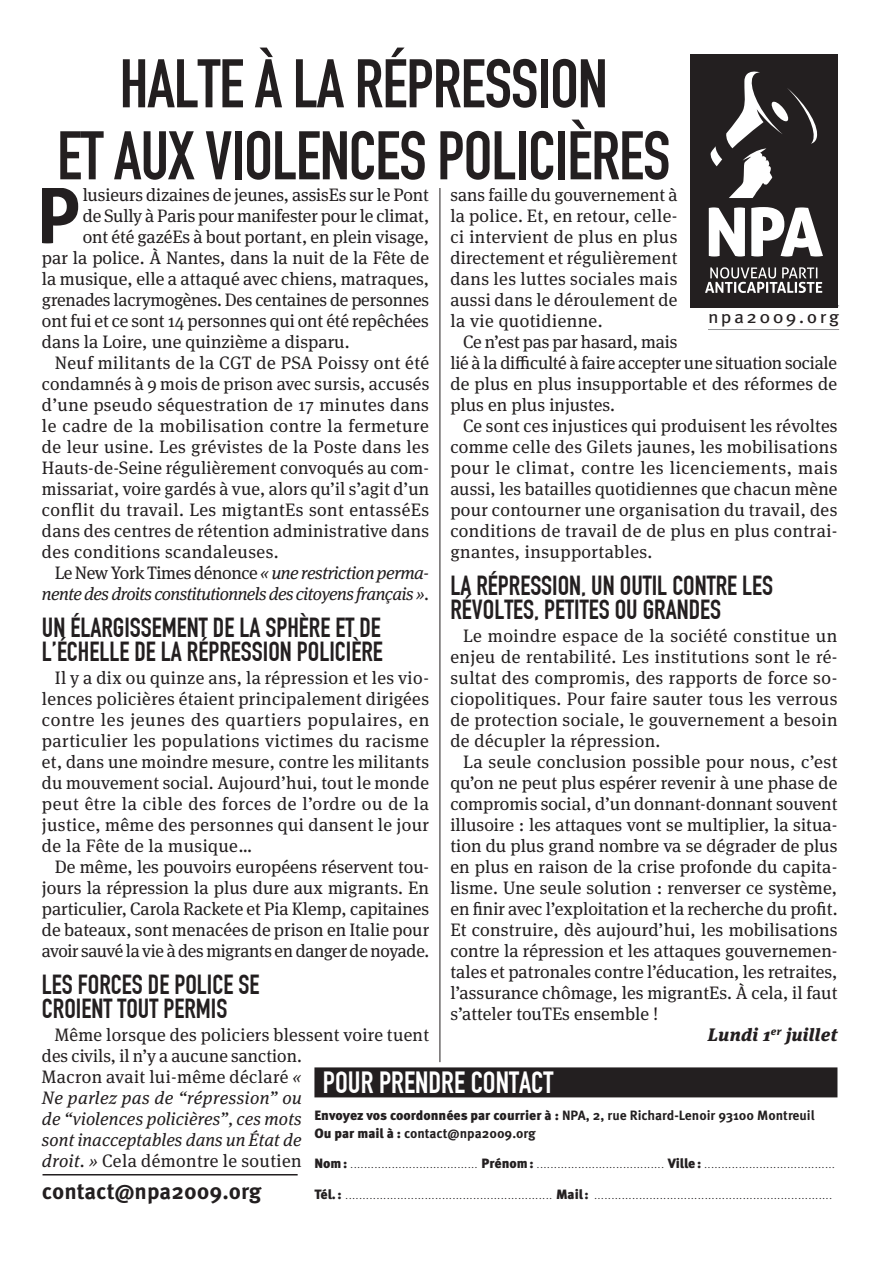
<style>
.page{position:relative;width:893px;height:1263px;background:#fff}
.page>*{position:absolute;margin:0;border:0;box-sizing:border-box;transform-origin:0 0}
.Texte_courant_lettri{font:700 76.05px "Aller";color:#231f20}
.Titre_noir{font:67.5px/72px "DIN Engschrift";letter-spacing:-.015em;color:#231f20;text-align:center}
.t1{font:30px "DIN Engschrift";color:#fff}
.Intertitre{font:27px/24px "DIN Engschrift";color:#231f20}
.t2{font:700 22.5px "Meta Pro";color:#231f20}
.Texte_courant{font:18px/21px "Meta Serif Pro";letter-spacing:.015em;color:#231f20;text-align:justify}
.Texte_courant_lettri-2{font:18px "Meta Serif Pro";letter-spacing:-.005em;color:#231f20}
.Texte_courant-2{font:18px/21px "Meta Serif Pro";letter-spacing:-.005em;color:#231f20}
.Texte_courant-3{font:italic 18px/21px "Meta Serif Pro";letter-spacing:-.03em;color:#231f20;text-align:right}
.Date{font:italic 900 18px "Meta Serif Pro";letter-spacing:.025em;color:#231f20}
.t3{font:17.55px "Meta Pro";letter-spacing:.12em;color:#231f20;scale:1.1 1}
.t4{font:700 13.5px "Meta Pro";color:#231f20}
.t5{font:9px "Meta Pro";color:#231f20}
.s1{font-style:normal}
.s2{font-style:italic}
.s3{font-weight:900}
.s4{font-weight:900;font-size:13.5px}
</style>
<div class="page">
<hr style="left:440px;top:149px;width:1px;height:913px;background:#231f20">
<hr style="left:708px;top:305px;width:131px;height:1px;background:#939598">
<hr style="left:708px;top:329px;width:131px;height:1px;background:#939598">
<div style="left:690px;top:54px;width:148px;height:254px;background:#231f20"></div>
<svg style="left:710px;top:71px;width:108px;height:127px"></svg>
<svg style="left:709px;top:207px;width:36px;height:49px"></svg>
<svg style="left:751px;top:207px;width:72px;height:49px"></svg>
<svg style="left:705px;top:267px;width:117px;height:26px"></svg>
<hr style="left:43px;top:1174px;width:255px;height:1px;background:#231f20">
<div style="left:314px;top:1067px;width:523px;height:30px;background:#231f20"></div>
<p class="Titre_noir" style="left:57px;top:48px;width:615px">HALTE À LA RÉPRESSION<br>ET AUX VIOLENCES POLICIÈRES</p>
<p class="Texte_courant_lettri" style="left:37px;top:169px;width:46px">P</p>
<p class="Texte_courant_lettri-2" style="left:83px;top:182px;width:348px">lusieurs dizaines de jeunes, assisEs sur le Pont</p>
<p class="Texte_courant" style="left:450px;top:183px;width:229px">sans faille du gouvernement à la police. Et, en retour, celle&shy;ci intervient de plus en plus directement et régulièrement dans les luttes sociales mais aussi dans le déroulement de la vie quotidienne.</p>
<p class="Texte_courant-2" style="left:450px;top:330px;width:388px;text-indent:13px">Ce n’est pas par hasard, mais<br>lié à la difficulté à faire accepter une situation sociale de plus en plus insupportable et des réformes de plus en plus injustes.</p>
<p class="Texte_courant" style="left:450px;top:414px;width:389px;text-indent:13px">Ce sont ces injustices qui produisent les révoltes comme celle des Gilets jaunes, les mobilisations pour le climat, contre les licenciements, mais aussi, les batailles quotidiennes que chacun mène pour contourner une organisation du travail, des conditions de travail de de plus en plus contrai&shy;gnantes, insupportables.</p>
<p class="Intertitre" style="left:450px;top:573px;width:324px">LA RÉPRESSION, UN OUTIL CONTRE LES<br>RÉVOLTES, PETITES OU GRANDES</p>
<p class="Texte_courant" style="left:450px;top:624px;width:389px;text-indent:13px">Le moindre espace de la société constitue un enjeu de rentabilité. Les institutions sont le ré&shy;sultat des compromis, des rapports de force so&shy;ciopolitiques. Pour faire sauter tous les verrous de protection sociale, le gouvernement a besoin de décupler la répression.</p>
<p class="Texte_courant" style="left:450px;top:750px;width:389px;text-indent:13px">La seule conclusion possible pour nous, c’est qu’on ne peut plus espérer revenir à une phase de compromis social, d’un donnant-donnant souvent illusoire : les attaques vont se multiplier, la situa&shy;tion du plus grand nombre va se dégrader de plus en plus en raison de la crise profonde du capita&shy;lisme. Une seule solution : renverser ce système, en finir avec l’exploitation et la recherche du profit.<br>Et construire, dès aujourd’hui, les mobilisations contre la répression et les attaques gouvernemen&shy;tales et patronales contre l’éducation, les retraites, l’assurance chômage, les migrantEs. À cela, il faut s’atteler touTEs ensemble !</p>
<p class="Date" style="left:708px;top:1020px;width:131px">Lundi 1<sup>er</sup> juillet</p>
<p class="Texte_courant_lettri-2" style="left:83px;top:203px;width:348px">de Sully à Paris pour manifester pour le climat,</p>
<p class="Texte_courant_lettri-2" style="left:83px;top:224px;width:348px">ont été gazéEs à bout portant, en plein visage,</p>
<p class="Texte_courant_lettri-2" style="left:42px;top:245px;width:389px">par la police. À Nantes, dans la nuit de la Fête de</p>
<p class="Texte_courant_lettri-2" style="left:42px;top:266px;width:389px">la musique, elle a attaqué avec chiens, matraques,</p>
<p class="Texte_courant_lettri-2" style="left:42px;top:287px;width:389px">grenades lacrymogènes. Des centaines de personnes</p>
<p class="Texte_courant_lettri-2" style="left:42px;top:308px;width:388px">ont fui et ce sont 14 personnes qui ont été repêchées</p>
<p class="Texte_courant_lettri-2" style="left:42px;top:329px;width:309px">dans la Loire, une quinzième a disparu.</p>
<p class="Texte_courant" style="left:42px;top:351px;width:389px;text-indent:13px">Neuf militants de la CGT de PSA Poissy ont été condamnés à 9 mois de prison avec sursis, accusés d’une pseudo séquestration de 17 minutes dans le cadre de la mobilisation contre la fermeture de leur usine. Les grévistes de la Poste dans les Hauts-de-Seine régulièrement convoqués au com&shy;missariat, voire gardés à vue, alors qu’il s’agit d’un conflit du travail. Les migtantEs sont entasséEs dans des centres de rétention administrative dans des conditions scandaleuses.</p>
<p class="Texte_courant-3" style="left:42px;top:561px;width:389px"><span class="s1">Le New York Times dénonce</span> « une restriction perma&shy;nente des droits constitutionnels des citoyens français »<span class="s1">.</span></p>
<p class="Intertitre" style="left:42px;top:615px;width:342px">UN ÉLARGISSEMENT DE LA SPHÈRE ET DE<br>L’ÉCHELLE DE LA RÉPRESSION POLICIÈRE</p>
<p class="Texte_courant" style="left:42px;top:666px;width:389px;text-indent:13px">Il y a dix ou quinze ans, la répression et les vio&shy;lences policières étaient principalement dirigées contre les jeunes des quartiers populaires, en particulier les populations victimes du racisme et, dans une moindre mesure, contre les militants du mouvement social. Aujourd’hui, tout le monde peut être la cible des forces de l’ordre ou de la justice, même des personnes qui dansent le jour de la Fête de la musique…</p>
<p class="Texte_courant" style="left:42px;top:855px;width:389px;text-indent:13px">De même, les pouvoirs européens réservent tou&shy;jours la répression la plus dure aux migrants. En particulier, Carola Rackete et Pia Klemp, capitaines de bateaux, sont menacées de prison en Italie pour avoir sauvé la vie à des migrants en danger de noyade.</p>
<p class="Intertitre" style="left:42px;top:972px;width:219px">LES FORCES DE POLICE SE<br>CROIENT TOUT PERMIS</p>
<p class="Texte_courant" style="left:42px;top:1023px;width:389px;text-align:left;text-indent:13px">Même lorsque des policiers blessent voire tuent des civils, il n’y a aucune sanction.<br>Macron avait lui-même déclaré <span class="s2">«<br>Ne parlez pas de “répression” ou<br>de “violences policières”, ces mots<br>sont inacceptables dans un État de<br>droit. »</span> Cela démontre le soutien</p>
<p class="t3" style="left:708px;top:306px;width:121px">npa2009.org</p>
<p class="t1" style="left:323px;top:1065px;width:232px">POUR PRENDRE CONTACT</p>
<p class="t4" style="left:314px;top:1106px;width:502px"><span class="s3">Envoyez vos coordonnées par courrier à :</span> NPA, 2, rue Richard-Lenoir 93100 Montreuil</p>
<p class="t4" style="left:314px;top:1124px;width:223px"><span class="s3">Ou par mail à :</span> contact@npa2009.org</p>
<p class="t5" style="left:314px;top:1159px;width:522px"><span class="s4">Nom:</span> ..................................... <span class="s4">Prénom:</span> ..................................... <span class="s4">Ville:</span> ......................................</p>
<p class="t5" style="left:314px;top:1190px;width:519px"><span class="s4">Tél.:</span> ............................................................ <span class="s4">Mail:</span> .....................................................................</p>
<p class="t2" style="left:42px;top:1177px;width:221px">contact@npa2009.org</p>
</div>
